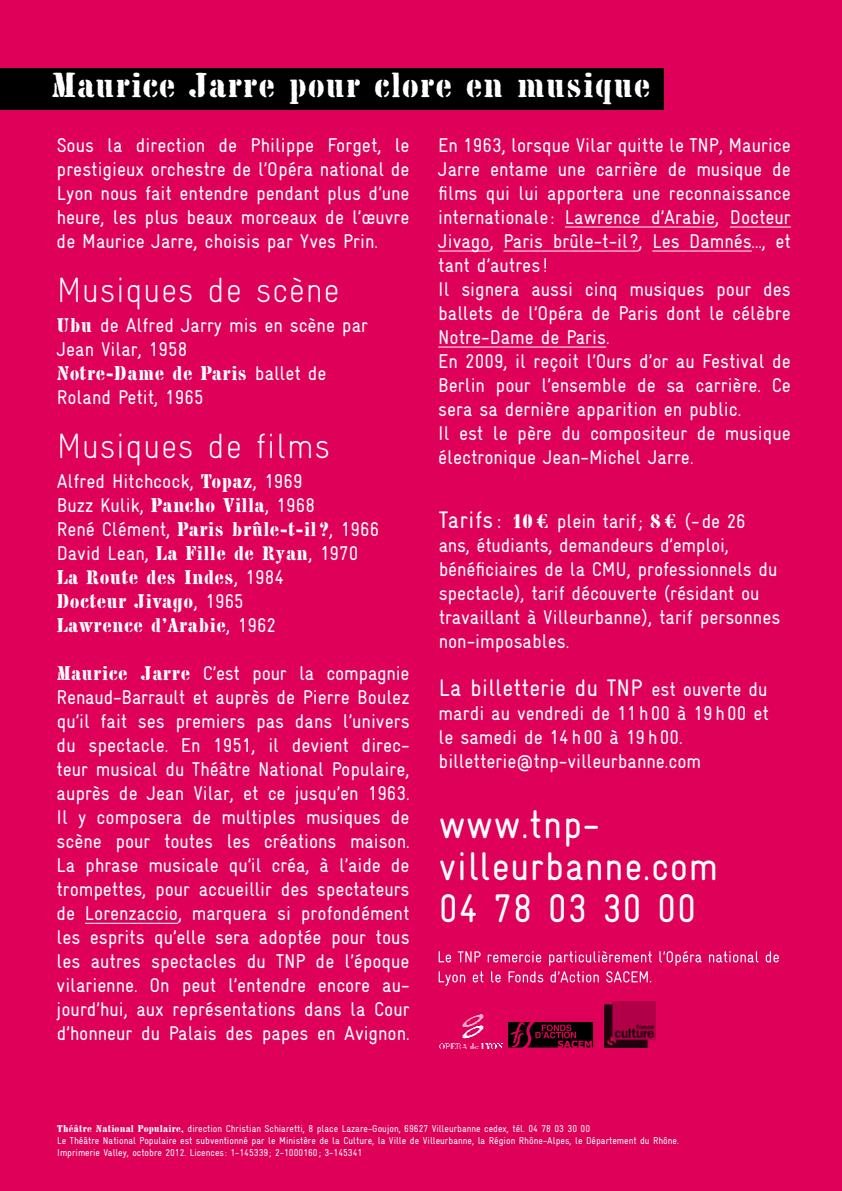
<style>
.page{position:relative;width:842px;height:1191px;background:#de0059}
.page>*{position:absolute;margin:0;border:0;box-sizing:border-box;transform-origin:0 0}
.t1{font:condensed 40px/42px "Gravur";letter-spacing:.02em;color:#fff}
.t2{font:300 35px "Gravur Condensed";letter-spacing:.02em;color:#fff}
.t3{font:35px "Chaillot";letter-spacing:.02em;color:#fff}
.t4{font:24px "Gravur Condensed";letter-spacing:.01em;color:#fff}
.t5{font:20px/24px "Gravur Condensed";color:#fff}
.t6{font:20px/24px "Chaillot";letter-spacing:.02em;color:#fff}
.t7{font:10px/12px "Gravur Condensed";color:#fff}
.s1{font-family:"Chaillot"}
.s2{font-family:"Gravur Condensed"}
.s3{font-size:24px}
.s4{font-size:20px}
</style>
<div class="page">
<svg style="left:439px;top:951px;width:340px;height:14px"></svg>
<svg style="left:439px;top:971px;width:212px;height:14px"></svg>
<div style="left:0;top:68px;width:664px;height:41px;background:#000"></div>
<img style="left:604px;top:1001px;width:52px;height:47px">
<hr style="left:85px;top:923px;width:93px;height:1px;background:#fff">
<svg style="left:508px;top:1022px;width:85px;height:25px;background:#360015"></svg>
<img style="left:440px;top:1014px;width:62px;height:34px">
<hr style="left:565px;top:227px;width:150px;height:1px;background:#fff">
<hr style="left:730px;top:227px;width:61px;height:1px;background:#fff">
<hr style="left:438px;top:251px;width:52px;height:1px;background:#fff">
<hr style="left:503px;top:251px;width:136px;height:1px;background:#fff">
<hr style="left:652px;top:251px;width:100px;height:1px;background:#fff">
<hr style="left:438px;top:347px;width:168px;height:1px;background:#fff">
<h2 class="t3" style="left:52px;top:65px;width:600px">Maurice Jarre pour clore en musique</h2>
<p class="t5" style="left:57px;top:133px;width:354px;text-align:justify">Sous la direction de Philippe Forget, le prestigieux orchestre de l’Opéra national de Lyon nous fait entendre pendant plus d’une heure, les plus beaux morceaux de l’œuvre de Maurice Jarre, choisis par Yves Prin.</p>
<h2 class="t2" style="left:57px;top:270px;width:284px">Musiques de scène</h2>
<p class="t5" style="left:57px;top:313px;width:313px"><span class="s1">Ubu</span> de Alfred Jarry mis en scène par<br>Jean Vilar, 1958</p>
<p class="t6" style="left:57px;top:361px;width:271px">Notre-Dame de Paris <span class="s2">ballet de</span></p>
<p class="t5" style="left:57px;top:385px;width:148px">Roland Petit, 1965</p>
<h2 class="t2" style="left:57px;top:426px;width:275px">Musiques de films</h2>
<p class="t5" style="left:57px;top:469px;width:324px">Alfred Hitchcock, <span class="s1">Topaz</span>, 1969<br>Buzz Kulik, <span class="s1">Pancho Villa</span>, 1968<br>René Clément, <span class="s1">Paris brûle-t-il ?</span>, 1966<br>David Lean, <span class="s1">La Fille de Ryan</span>, 1970</p>
<p class="t6" style="left:57px;top:565px;width:229px">La Route des Indes<span class="s2">, 1984<br></span>Docteur Jivago<span class="s2">, 1965<br></span>Lawrence d’Arabie<span class="s2">, 1962</span></p>
<p class="t5" style="left:57px;top:661px;width:355px;text-align:justify"><span class="s1">Maurice Jarre</span> C’est pour la compagnie Renaud-Barrault et auprès de Pierre Boulez qu’il fait ses premiers pas dans l’univers du spectacle. En 1951, il devient direc&shy;teur musical du Théâtre National Populaire, auprès de Jean Vilar, et ce jusqu’en 1963.<br>Il y composera de multiples musiques de scène pour toutes les créations maison.<br>La phrase musicale qu’il créa, à l’aide de trompettes, pour accueillir des spectateurs de Lorenzaccio, marquera si profondément les esprits qu’elle sera adoptée pour tous les autres spectacles du TNP de l’époque vilarienne. On peut l’entendre encore au&shy;jourd’hui, aux représentations dans la Cour d’honneur du Palais des papes en Avignon.</p>
<p class="t5" style="left:438px;top:133px;width:354px">En 1963, lorsque Vilar quitte le TNP, Maurice Jarre entame une carrière de musique de films qui lui apportera une reconnaissance internationale : Lawrence d’Arabie, Docteur Jivago, Paris brûle-t-il ?, Les Damnés…, et tant d’autres !<br>Il signera aussi cinq musiques pour des ballets de l’Opéra de Paris dont le célèbre Notre-Dame de Paris.<br>En 2009, il reçoit l’Ours d’or au Festival de Berlin pour l’ensemble de sa carrière. Ce sera sa dernière apparition en public.<br>Il est le père du compositeur de musique électronique Jean-Michel Jarre.</p>
<p class="t5" style="left:439px;top:509px;width:343px"><span class="s3">Tarifs :</span> <span class="s1">10 €</span> plein tarif ; <span class="s1">8 €</span> (- de 26 ans, étudiants, demandeurs d’emploi, bénéficiaires de la CMU, professionnels du spectacle), tarif découverte (résidant ou travaillant à Villeurbanne), tarif personnes non-imposables.</p>
<p class="t4" style="left:439px;top:674px;width:330px">La billetterie du TNP <span class="s4">est ouverte du</span></p>
<p class="t5" style="left:439px;top:701px;width:332px">mardi au vendredi de 11 h 00 à 19 h 00 et le samedi de 14 h 00 à 19 h 00. billetterie@tnp-villeurbanne.com</p>
<h1 class="t1" style="left:439px;top:803px;width:281px">www.tnp&shy;villeurbanne.com<br>04 78 03 30 00</h1>
<p class="t7" style="left:57px;top:1122px;width:623px"><span class="s1">Théâtre National Populaire,</span> direction Christian Schiaretti, 8 place Lazare-Goujon, 69627 Villeurbanne cedex, tél. 04 78 03 30 00<br>Le Théâtre National Populaire est subventionné par le Ministère de la Culture, la Ville de Villeurbanne, la Région Rhône-Alpes, le Département du Rhône.<br>Imprimerie Valley, octobre 2012. Licences : 1-145339 ; 2-1000160 ; 3-145341</p>
</div>
